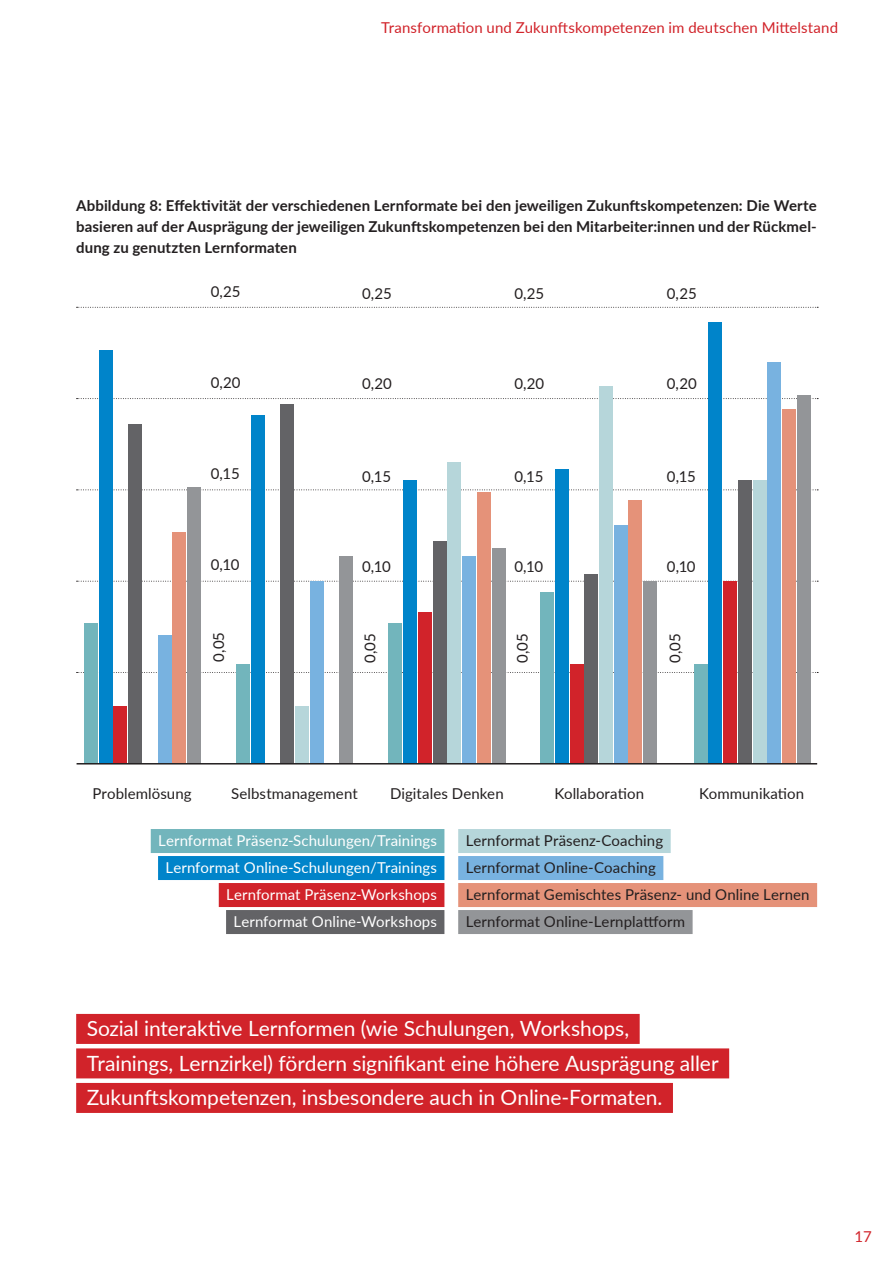
<style>
.page{position:relative;width:893px;height:1263px;background:#fff}
.page>*{position:absolute;margin:0;border:0;box-sizing:border-box;transform-origin:0 0}
.t1{font:21px/34.5px "Lato";letter-spacing:-.005em;color:#fff}
.t2{font:15px/27px "Lato";letter-spacing:.005em;color:#231f20}
.t3{font:700 15px/21px "Lato";letter-spacing:.01em;color:#231f20;text-align:justify}
.t4{font:15px/27px "Lato";letter-spacing:.005em;color:#fff;text-align:right}
.t5{font:15px "Lato";letter-spacing:.005em;color:#d1232a}
</style>
<div class="page">
<div style="left:76px;top:1014px;width:564px;height:30px;background:#d1232a"></div>
<div style="left:76px;top:1048px;width:653px;height:30px;background:#d1232a"></div>
<div style="left:76px;top:1083px;width:597px;height:30px;background:#d1232a"></div>
<svg style="left:77px;top:672px;width:741px;height:1px"></svg>
<svg style="left:77px;top:398px;width:741px;height:1px"></svg>
<svg style="left:77px;top:581px;width:741px;height:1px"></svg>
<svg style="left:77px;top:489px;width:741px;height:1px"></svg>
<svg style="left:77px;top:307px;width:741px;height:1px"></svg>
<div style="left:187px;top:487px;width:14px;height:277px;background:#939598"></div>
<div style="left:339px;top:556px;width:14px;height:208px;background:#939598"></div>
<div style="left:492px;top:549px;width:13px;height:215px;background:#939598"></div>
<div style="left:644px;top:581px;width:13px;height:183px;background:#939598"></div>
<div style="left:797px;top:395px;width:13px;height:369px;background:#939598"></div>
<div style="left:173px;top:532px;width:13px;height:232px;background:#e59279"></div>
<div style="left:477px;top:493px;width:13px;height:271px;background:#e59279"></div>
<div style="left:629px;top:500px;width:13px;height:264px;background:#e59279"></div>
<div style="left:782px;top:409px;width:14px;height:355px;background:#e59279"></div>
<div style="left:158px;top:635px;width:13px;height:129px;background:#78b2e0"></div>
<div style="left:310px;top:581px;width:13px;height:183px;background:#78b2e0"></div>
<div style="left:462px;top:556px;width:14px;height:208px;background:#78b2e0"></div>
<div style="left:614px;top:525px;width:13px;height:239px;background:#78b2e0"></div>
<div style="left:768px;top:362px;width:13px;height:402px;background:#78b2e0"></div>
<div style="left:295px;top:706px;width:13px;height:58px;background:#b6d6da"></div>
<div style="left:448px;top:462px;width:13px;height:302px;background:#b6d6da"></div>
<div style="left:599px;top:386px;width:14px;height:378px;background:#b6d6da"></div>
<div style="left:753px;top:480px;width:13px;height:284px;background:#b6d6da"></div>
<div style="left:129px;top:424px;width:13px;height:340px;background:#636366"></div>
<div style="left:280px;top:404px;width:14px;height:360px;background:#636366"></div>
<div style="left:433px;top:541px;width:13px;height:223px;background:#636366"></div>
<div style="left:585px;top:574px;width:13px;height:190px;background:#636366"></div>
<div style="left:738px;top:480px;width:13px;height:284px;background:#636366"></div>
<div style="left:114px;top:706px;width:13px;height:58px;background:#d1232a"></div>
<div style="left:418px;top:612px;width:13px;height:152px;background:#d1232a"></div>
<div style="left:570px;top:664px;width:13px;height:100px;background:#d1232a"></div>
<div style="left:723px;top:581px;width:14px;height:183px;background:#d1232a"></div>
<div style="left:99px;top:350px;width:13px;height:414px;background:#0084ca"></div>
<div style="left:251px;top:415px;width:13px;height:349px;background:#0084ca"></div>
<div style="left:403px;top:480px;width:14px;height:284px;background:#0084ca"></div>
<div style="left:555px;top:469px;width:13px;height:295px;background:#0084ca"></div>
<div style="left:709px;top:323px;width:13px;height:441px;background:#0084ca"></div>
<div style="left:84px;top:623px;width:14px;height:141px;background:#72b5bc"></div>
<div style="left:236px;top:664px;width:13px;height:100px;background:#72b5bc"></div>
<div style="left:389px;top:623px;width:13px;height:141px;background:#72b5bc"></div>
<div style="left:540px;top:592px;width:14px;height:172px;background:#72b5bc"></div>
<div style="left:694px;top:664px;width:13px;height:100px;background:#72b5bc"></div>
<hr style="left:77px;top:763px;width:740px;height:1px;background:#231f20">
<div style="left:151px;top:829px;width:293px;height:24px;background:#72b5bc"></div>
<div style="left:158px;top:856px;width:286px;height:24px;background:#0084ca"></div>
<div style="left:219px;top:883px;width:225px;height:24px;background:#d1232a"></div>
<div style="left:226px;top:910px;width:218px;height:24px;background:#636366"></div>
<div style="left:458px;top:829px;width:213px;height:24px;background:#b6d6da"></div>
<div style="left:458px;top:856px;width:205px;height:24px;background:#78b2e0"></div>
<div style="left:458px;top:883px;width:359px;height:24px;background:#e59279"></div>
<div style="left:458px;top:910px;width:235px;height:24px;background:#939598"></div>
<p class="t5" style="left:381px;top:17px;width:459px">Transformation und Zukunftskompetenzen im deutschen Mittelstand</p>
<p class="t3" style="left:76px;top:195px;width:742px">Abbildung 8: Effektivität der verschiedenen Lernformate bei den jeweiligen Zukunftskompetenzen: Die Werte basieren auf der Ausprägung der jeweiligen Zukunftskompetenzen bei den Mitarbeiter:innen und der Rückmel&shy;dung zu genutzten Lernformaten</p>
<p class="t2" style="left:211px;top:277px;width:31px">0,25</p>
<p class="t2" style="left:362px;top:279px;width:31px">0,25</p>
<p class="t2" style="left:514px;top:279px;width:31px">0,25</p>
<p class="t2" style="left:667px;top:279px;width:31px">0,25</p>
<p class="t2" style="left:211px;top:368px;width:31px">0,20</p>
<p class="t2" style="left:362px;top:369px;width:31px">0,20</p>
<p class="t2" style="left:514px;top:369px;width:31px">0,20</p>
<p class="t2" style="left:667px;top:369px;width:31px">0,20</p>
<p class="t2" style="left:211px;top:459px;width:31px">0,15</p>
<p class="t2" style="left:362px;top:462px;width:31px">0,15</p>
<p class="t2" style="left:514px;top:462px;width:31px">0,15</p>
<p class="t2" style="left:667px;top:462px;width:31px">0,15</p>
<p class="t2" style="left:211px;top:551px;width:30px">0,10</p>
<p class="t2" style="left:362px;top:552px;width:30px">0,10</p>
<p class="t2" style="left:514px;top:552px;width:30px">0,10</p>
<p class="t2" style="left:667px;top:552px;width:30px">0,10</p>
<p class="t2" style="left:205px;top:662px;width:31px;rotate:-90deg">0,05</p>
<p class="t2" style="left:356px;top:663px;width:31px;rotate:-90deg">0,05</p>
<p class="t2" style="left:508px;top:663px;width:31px;rotate:-90deg">0,05</p>
<p class="t2" style="left:661px;top:663px;width:31px;rotate:-90deg">0,05</p>
<p class="t2" style="left:93px;top:780px;width:101px">Problemlösung</p>
<p class="t2" style="left:231px;top:780px;width:128px">Selbstmanagement</p>
<p class="t2" style="left:390px;top:780px;width:115px">Digitales Denken</p>
<p class="t2" style="left:554px;top:780px;width:91px">Kollaboration</p>
<p class="t2" style="left:699px;top:780px;width:107px">Kommunikation</p>
<p class="t4" style="left:158px;top:827px;width:280px">Lernformat Präsenz-Schulungen/Trainings Lernformat Online-Schulungen/Trainings Lernformat Präsenz-Workshops Lernformat Online-Workshops</p>
<p class="t2" style="left:466px;top:827px;width:345px">Lernformat Präsenz-Coaching<br>Lernformat Online-Coaching<br>Lernformat Gemischtes Präsenz- und Online Lernen Lernformat Online-Lernplattform</p>
<h1 class="t1" style="left:87px;top:1011px;width:633px">Sozial interaktive Lernformen (wie Schulungen, Workshops,<br>Trainings, Lernzirkel) fördern signifikant eine höhere Ausprägung aller<br>Zukunftskompetenzen, insbesondere auch in Online-Formaten.</h1>
<p class="t5" style="left:854px;top:1225px;width:19px">17</p>
</div>
